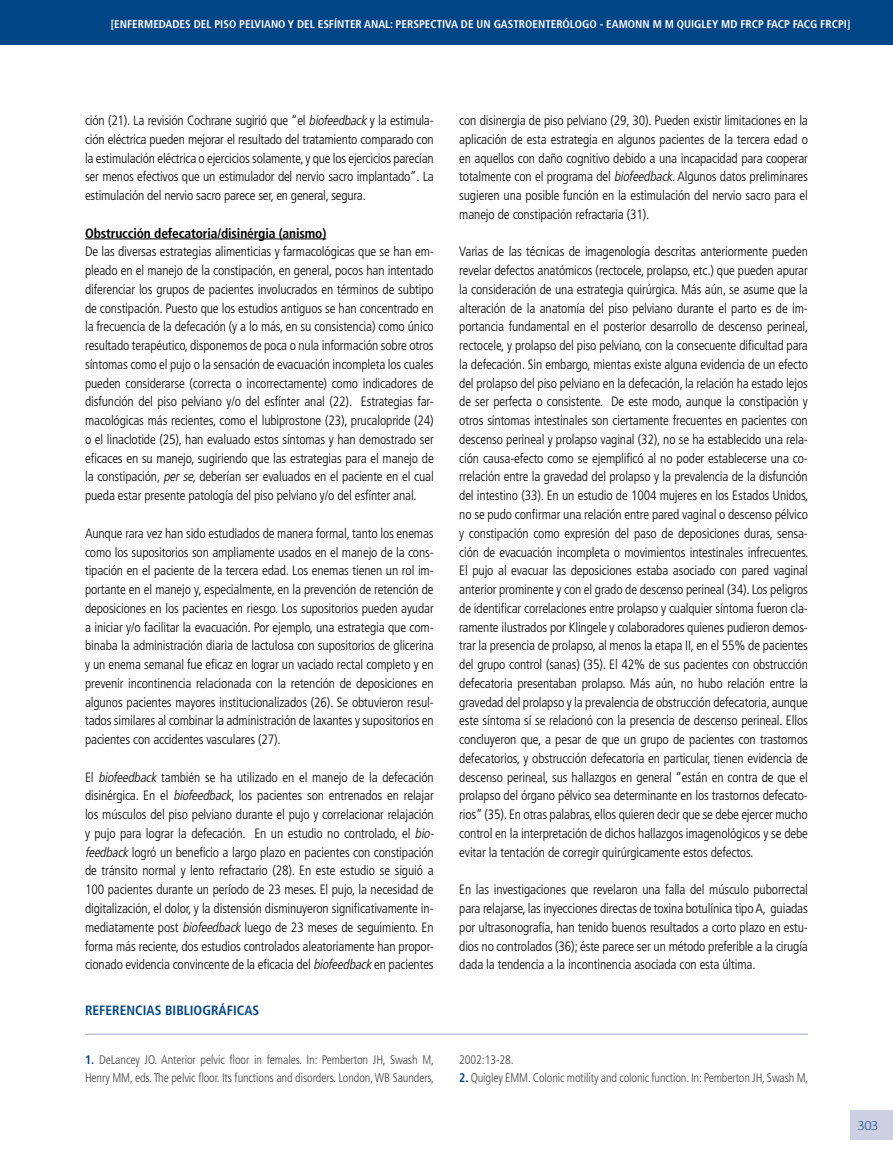
<style>
.page{position:relative;width:893px;height:1170px;background:#fff}
.page>*{position:absolute;margin:0;border:0;box-sizing:border-box;transform-origin:0 0}
.t1{font:300 condensed 13.5px/18.8px "Frutiger";letter-spacing:-.01em;color:#000;text-align:justify}
.t2{font:700 condensed 13.5px "Frutiger";letter-spacing:-.01em;color:#000}
.t3{font:700 condensed 13.5px "Frutiger";color:#004586}
.t4{font:300 13.5px "Myriad Pro";color:#004586;scale:1.1 1}
.t5{font:300 condensed 12.45px/18.8px "Frutiger";letter-spacing:-.01em;color:#414042}
.t6{font:700 condensed 11.25px "Frutiger";color:#fff}
.s1{font-style:italic}
.s2{font-weight:700;color:#004586}
</style>
<div class="page">
<div style="left:850px;top:1110px;width:43px;height:30px;background:#cdd0e3"></div>
<hr style="left:85px;top:238px;width:241px;height:1px;background:#000">
<div style="left:0;top:0;width:893px;height:44px;background:#004586"></div>
<hr style="left:85px;top:1033px;width:723px;height:1px;background:#bfc4dc">
<p class="t6" style="left:111px;top:17px;width:510px">[ENFERMEDADES DEL PISO PELVIANO Y DEL ESFÍNTER ANAL: PERSPECTIVA DE UN GASTROENTERÓLOGO - Eamonn</p>
<p class="t6" style="left:653px;top:17px;width:39px">M M Quigley</p>
<p class="t6" style="left:721px;top:17px;width:131px">MD FRCP FACP FACG FRCPI]</p>
<p class="t1" style="left:85px;top:111px;width:350px">ción (21). La revisión Cochrane sugirió que “el <span class="s1">biofeedback</span> y la estimula&shy;ción eléctrica pueden mejorar el resultado del tratamiento comparado con la estimulación eléctrica o ejercicios solamente, y que los ejercicios parecían ser menos efectivos que un estimulador del nervio sacro implantado”. La estimulación del nervio sacro parece ser, en general, segura.</p>
<p class="t2" style="left:85px;top:225px;width:243px">Obstrucción defecatoria/disinérgia (anismo)</p>
<p class="t1" style="left:85px;top:242px;width:350px">De las diversas estrategias alimenticias y farmacológicas que se han em&shy;pleado en el manejo de la constipación, en general, pocos han intentado diferenciar los grupos de pacientes involucrados en términos de subtipo de constipación. Puesto que los estudios antiguos se han concentrado en la frecuencia de la defecación (y a lo más, en su consistencia) como único resultado terapéutico, disponemos de poca o nula información sobre otros síntomas como el pujo o la sensación de evacuación incompleta los cuales pueden considerarse (correcta o incorrectamente) como indicadores de disfunción del piso pelviano y/o del esfínter anal (22). Estrategias far&shy;macológicas más recientes, como el lubiprostone (23), prucalopride (24) o el linaclotide (25), han evaluado estos síntomas y han demostrado ser eficaces en su manejo, sugiriendo que las estrategias para el manejo de la constipación, <span class="s1">per se</span>, deberían ser evaluados en el paciente en el cual pueda estar presente patología del piso pelviano y/o del esfínter anal.</p>
<p class="t1" style="left:85px;top:524px;width:350px">Aunque rara vez han sido estudiados de manera formal, tanto los enemas como los supositorios son ampliamente usados en el manejo de la cons&shy;tipación en el paciente de la tercera edad. Los enemas tienen un rol im&shy;portante en el manejo y, especialmente, en la prevención de retención de deposiciones en los pacientes en riesgo. Los supositorios pueden ayudar a iniciar y/o facilitar la evacuación. Por ejemplo, una estrategia que com&shy;binaba la administración diaria de lactulosa con supositorios de glicerina y un enema semanal fue eficaz en lograr un vaciado rectal completo y en prevenir incontinencia relacionada con la retención de deposiciones en algunos pacientes mayores institucionalizados (26). Se obtuvieron resul&shy;tados similares al combinar la administración de laxantes y supositorios en pacientes con accidentes vasculares (27).</p>
<p class="t1" style="left:85px;top:767px;width:353px;text-align:left">El <span class="s1">biofeedback</span> también se ha utilizado en el manejo de la defecación disinérgica. En el <span class="s1">biofeedback</span>, los pacientes son entrenados en relajar los músculos del piso pelviano durante el pujo y correlacionar relajación y pujo para lograr la defecación. En un estudio no controlado, el <span class="s1">bio&shy;feedback</span> logró un beneficio a largo plazo en pacientes con constipación de tránsito normal y lento refractario (28). En este estudio se siguió a 100 pacientes durante un período de 23 meses. El pujo, la necesidad de digitalización, el dolor, y la distensión disminuyeron significativamente in&shy;mediatamente post <span class="s1">biofeedback</span> luego de 23 meses de seguimiento. En forma más reciente, dos estudios controlados aleatoriamente han propor&shy;cionado evidencia convincente de la eficacia del <span class="s1">biofeedback</span> en pacientes</p>
<p class="t1" style="left:459px;top:111px;width:350px">con disinergia de piso pelviano (29, 30). Pueden existir limitaciones en la aplicación de esta estrategia en algunos pacientes de la tercera edad o en aquellos con daño cognitivo debido a una incapacidad para cooperar totalmente con el programa del <span class="s1">biofeedback</span>. Algunos datos preliminares sugieren una posible función en la estimulación del nervio sacro para el manejo de constipación refractaria (31).</p>
<p class="t1" style="left:459px;top:242px;width:351px">Varias de las técnicas de imagenología descritas anteriormente pueden revelar defectos anatómicos (rectocele, prolapso, etc.) que pueden apurar la consideración de una estrategia quirúrgica. Más aún, se asume que la alteración de la anatomía del piso pelviano durante el parto es de im&shy;portancia fundamental en el posterior desarrollo de descenso perineal, rectocele, y prolapso del piso pelviano, con la consecuente dificultad para la defecación. Sin embargo, mientas existe alguna evidencia de un efecto del prolapso del piso pelviano en la defecación, la relación ha estado lejos de ser perfecta o consistente. De este modo, aunque la constipación y otros síntomas intestinales son ciertamente frecuentes en pacientes con descenso perineal y prolapso vaginal (32), no se ha establecido una rela&shy;ción causa-efecto como se ejemplificó al no poder establecerse una co&shy;rrelación entre la gravedad del prolapso y la prevalencia de la disfunción del intestino (33). En un estudio de 1004 mujeres en los Estados Unidos, no se pudo confirmar una relación entre pared vaginal o descenso pélvico y constipación como expresión del paso de deposiciones duras, sensa&shy;ción de evacuación incompleta o movimientos intestinales infrecuentes.<br>El pujo al evacuar las deposiciones estaba asociado con pared vaginal anterior prominente y con el grado de descenso perineal (34). Los peligros de identificar correlaciones entre prolapso y cualquier síntoma fueron cla&shy;ramente ilustrados por Klingele y colaboradores quienes pudieron demos&shy;trar la presencia de prolapso, al menos la etapa II, en el 55% de pacientes del grupo control (sanas) (35). El 42% de sus pacientes con obstrucción defecatoria presentaban prolapso. Más aún, no hubo relación entre la gravedad del prolapso y la prevalencia de obstrucción defecatoria, aunque este síntoma sí se relacionó con la presencia de descenso perineal. Ellos concluyeron que, a pesar de que un grupo de pacientes con trastornos defecatorios, y obstrucción defecatoria en particular, tienen evidencia de descenso perineal, sus hallazgos en general “están en contra de que el prolapso del órgano pélvico sea determinante en los trastornos defecato&shy;rios” (35). En otras palabras, ellos quieren decir que se debe ejercer mucho control en la interpretación de dichos hallazgos imagenológicos y se debe evitar la tentación de corregir quirúrgicamente estos defectos.</p>
<p class="t1" style="left:459px;top:880px;width:350px">En las investigaciones que revelaron una falla del músculo puborrectal para relajarse, las inyecciones directas de toxina botulínica tipo A, guiadas por ultrasonografía, han tenido buenos resultados a corto plazo en estu&shy;dios no controlados (36); éste parece ser un método preferible a la cirugía dada la tendencia a la incontinencia asociada con esta última.</p>
<p class="t3" style="left:85px;top:1002px;width:176px">REFERENCIAS BIBLIOGRáFICAS</p>
<p class="t5" style="left:85px;top:1049px;width:351px"><span class="s2">1.</span> DeLancey JO. Anterior pelvic floor in females. In: Pemberton JH, Swash M,<br>Henry MM, eds. The pelvic floor. Its functions and disorders. London, WB Saunders,</p>
<p class="t5" style="left:459px;top:1049px;width:56px">2002:13-28.</p>
<p class="t5" style="left:459px;top:1068px;width:351px"><span class="s2">2.</span> Quigley EMM. Colonic motility and colonic function. In: Pemberton JH, Swash M,</p>
<p class="t4" style="left:857px;top:1117px;width:21px">303</p>
</div>
